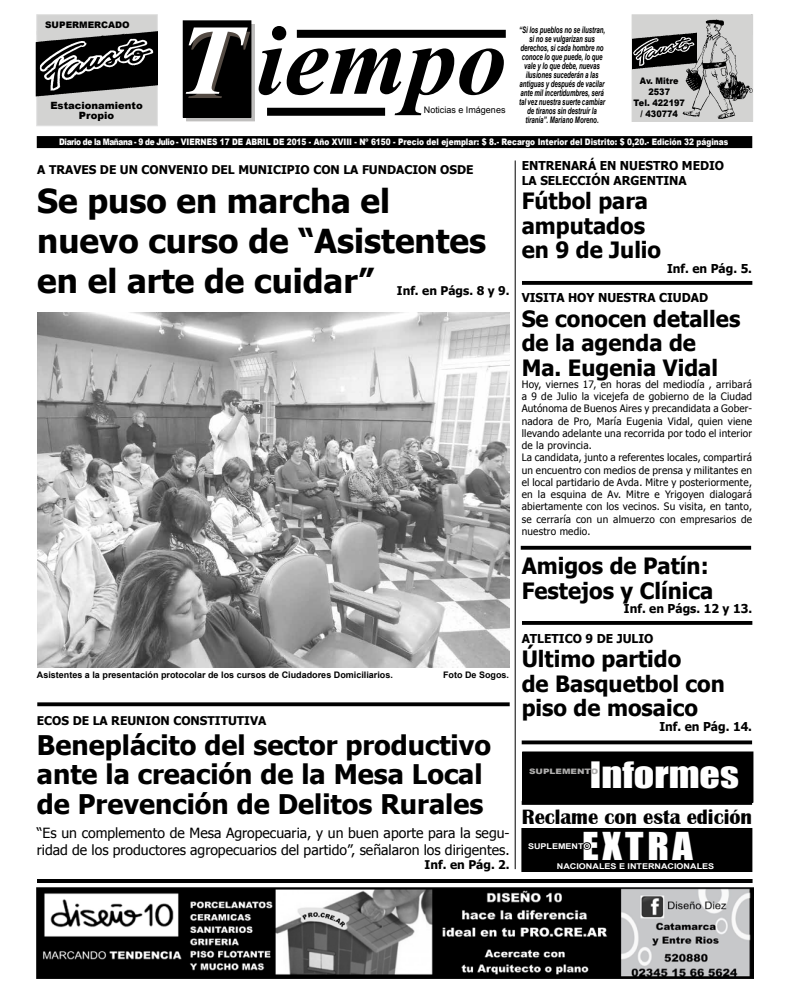
<style>
.page{position:relative;width:789px;height:993px;background:#fff}
.page>*{position:absolute;margin:0;border:0;box-sizing:border-box;transform-origin:0 0}
.t1{font:italic 700 100px "Times New Roman";color:#000}
.t2{font:35.3px "Impact";letter-spacing:.09em;color:#fff;scale:1.13 1}
.t3{font:33.3px "Impact";color:#fff;scale:1.2 1}
.t4{font:700 33px/39.6px "Tahoma";color:#000}
.t5{font:700 27px/29.5px "Tahoma";color:#000}
.t6{font:700 22.4px/24.5px "Tahoma";color:#000}
.t7{font:700 21.3px "Britannic";color:#000;scale:.96 1}
.t8{font:14px/16.8px "Tahoma";color:#000}
.t9{font:700 12.2px/14.7px "Tahoma";color:#000}
.t10{font:700 12px "Tahoma";color:#000}
.t11{font:10.2px/12.2px "Tahoma";letter-spacing:.02em;color:#000}
.t12{font:900 10px/10px "Arial";color:#000;text-align:center}
.t13{font:italic 700 9px/9px "Arial";letter-spacing:-.01em;color:#000;text-align:center;scale:.68 1}
.t14{font:900 9px "Arial";color:#fff;scale:.82 1}
.t15{font:700 9px "Arial";color:#000}
.t16{font:900 9px/11px "Arial";color:#000;text-align:center;scale:.9 1}
.t17{font:9px "Arial";color:#000}
.t18{font:900 9px "Arial";color:#000}
.t19{font:700 7.9px "Arial";color:#fff;scale:1.13 1}
.t20{font:900 7.5px "Arial";color:#adacab;scale:1.2 1}
.s1{color:#fff}
</style>
<div class="page">
<div style="left:37px;top:136px;width:714px;height:12px;background:#000"></div>
<div style="left:296px;top:30px;width:209px;height:8px;background:#000"></div>
<div style="left:36px;top:14px;width:122px;height:112px;background:#d3d3d2;border:1px solid #e0e0e0"></div>
<img style="left:36px;top:31px;width:121px;height:65px">
<div style="left:186px;top:24px;width:69px;height:97px;background:linear-gradient(to right,#bebdbc,#bebdbc);border:1px solid #bebdbc"></div>
<div style="left:183px;top:21px;width:68px;height:96px;background:#000"></div>
<div style="left:183px;top:20px;width:68px;height:98px;border:1px solid #000"></div>
<div style="left:631px;top:14px;width:121px;height:108px;background:#d3d3d2;border:1px solid #d3d3d2"></div>
<img style="left:631px;top:33px;width:47px;height:36px">
<div style="left:267px;top:108px;width:118px;height:8px;background:#000"></div>
<hr style="left:37px;top:879px;width:715px;height:3px;background:#000">
<img style="left:678px;top:17px;width:73px;height:103px">
<img style="left:37px;top:887px;width:715px;height:91px">
<div style="left:522px;top:751px;width:230px;height:50px;background:#000"></div>
<div style="left:522px;top:751px;width:230px;height:51px;border:1px solid #000"></div>
<div style="left:521px;top:828px;width:230px;height:43px;background:#000"></div>
<hr style="left:521px;top:800px;width:230px;height:4px;background:#000">
<svg style="left:522px;top:621px;width:229px;height:3px"></svg>
<svg style="left:520px;top:545px;width:230px;height:4px"></svg>
<svg style="left:521px;top:740px;width:230px;height:4px"></svg>
<svg style="left:522px;top:281px;width:229px;height:4px"></svg>
<hr style="left:514px;top:160px;width:1px;height:708px;background:#000">
<svg style="left:37px;top:702px;width:472px;height:4px;background:#171717"></svg>
<img style="left:37px;top:312px;width:472px;height:354px">
<p class="t18" style="left:45px;top:18px;width:86px">SUPERMERCADO</p>
<h1 class="t1" style="left:177px;top:-10px;width:330px"><span class="s1">T</span> iempo</h1>
<p class="t12" style="left:50px;top:100px;width:94px">Estacionamiento<br>Propio</p>
<p class="t17" style="left:423px;top:104px;width:83px">Noticias e Imágenes</p>
<p class="t13" style="left:518px;top:25px;width:128px">“Si los pueblos no se ilustran, si no se vulgarizan sus derechos, si cada hombre no conoce lo que puede, lo que vale y lo que debe, nuevas ilusiones sucederán a las antiguas y después de vacilar ante mil incertidumbres, será tal vez nuestra suerte cambiar de tiranos sin destruír la tiranía”. Mariano Moreno.</p>
<p class="t16" style="left:633px;top:75px;width:58px">Av. Mitre<br>2537<br>Tel. 422197</p>
<p class="t16" style="left:640px;top:108px;width:43px">/ 430774</p>
<p class="t14" style="left:59px;top:135px;width:816px">Diario de la Mañana - 9 de Julio - VIERNES 17 DE ABRIL DE 2015 - Año XVIII - Nº 6150 - Precio del ejemplar: $ 8.- Recargo Interior del Distrito: $ 0,20.- Edición 32 páginas</p>
<p class="t10" style="left:37px;top:161px;width:437px">A TRAVES DE UN CONVENIO DEL MUNICIPIO CON LA FUNDACION OSDE</p>
<h3 class="t4" style="left:37px;top:179px;width:450px">Se puso en marcha el nuevo curso de “Asistentes en el arte de cuidar”</h3>
<p class="t10" style="left:396px;top:282px;width:114px">Inf. en Págs. 8 y 9.</p>
<p class="t15" style="left:37px;top:668px;width:357px">Asistentes a la presentación protocolar de los cursos de Ciudadores Domiciliarios.</p>
<p class="t15" style="left:443px;top:668px;width:68px">Foto De Sogos.</p>
<p class="t10" style="left:37px;top:712px;width:231px">ECOS DE LA REUNION CONSTITUTIVA</p>
<h3 class="t5" style="left:37px;top:728px;width:455px">Beneplácito del sector productivo ante la creación de la Mesa Local de Prevención de Delitos Rurales</h3>
<h3 class="t8" style="left:37px;top:823px;width:474px">“Es un complemento de Mesa Agropecuaria, y un buen aporte para la segu&shy;ridad de los productores agropecuarios del partido”, señalaron los dirigentes.</h3>
<p class="t10" style="left:424px;top:856px;width:86px">Inf. en Pág. 2.</p>
<p class="t9" style="left:521px;top:157px;width:204px">ENTRENARÁ EN NUESTRO MEDIO<br>LA SELECCIÓN ARGENTINA</p>
<h3 class="t6" style="left:521px;top:187px;width:141px">Fútbol para amputados en 9 de Julio</h3>
<p class="t9" style="left:666px;top:260px;width:86px">Inf. en Pág. 5.</p>
<p class="t9" style="left:521px;top:289px;width:188px">VISITA HOY NUESTRA CIUDAD</p>
<h3 class="t6" style="left:521px;top:305px;width:220px">Se conocen detalles de la agenda de<br>Ma. Eugenia Vidal</h3>
<p class="t11" style="left:521px;top:377px;width:232px">Hoy, viernes 17, en horas del mediodía , arribará a 9 de Julio la vicejefa de gobierno de la Ciudad Autónoma de Buenos Aires y precandidata a Gober&shy;nadora de Pro, María Eugenia Vidal, quien viene llevando adelante una recorrida por todo el interior de la provincia.<br>La candidata, junto a referentes locales, compartirá un encuentro con medios de prensa y militantes en el local partidario de Avda. Mitre y posteriormente, en la esquina de Av. Mitre e Yrigoyen dialogará abiertamente con los vecinos. Su visita, en tanto, se cerraría con un almuerzo con empresarios de nuestro medio.</p>
<h3 class="t6" style="left:521px;top:552px;width:193px">Amigos de Patín:<br>Festejos y Clínica</h3>
<p class="t9" style="left:623px;top:600px;width:130px">Inf. en Págs. 12 y 13.</p>
<p class="t9" style="left:521px;top:630px;width:133px">ATLETICO 9 DE JULIO</p>
<h3 class="t6" style="left:521px;top:645px;width:204px">Último partido<br>de Basquetbol con piso de mosaico</h3>
<p class="t9" style="left:659px;top:718px;width:94px">Inf. en Pág. 14.</p>
<h3 class="t3" style="left:589px;top:748px;width:126px">Informes</h3>
<p class="t20" style="left:528px;top:765px;width:59px">SUPLEMENTO</p>
<h3 class="t7" style="left:521px;top:804px;width:241px">Reclame con esta edición</h3>
<h2 class="t2" style="left:581px;top:818px;width:99px">EXTRA</h2>
<p class="t19" style="left:556px;top:861px;width:141px">NACIONALES E INTERNACIONALES</p>
<p class="t19" style="left:527px;top:840px;width:57px">SUPLEMENTO</p>
</div>
